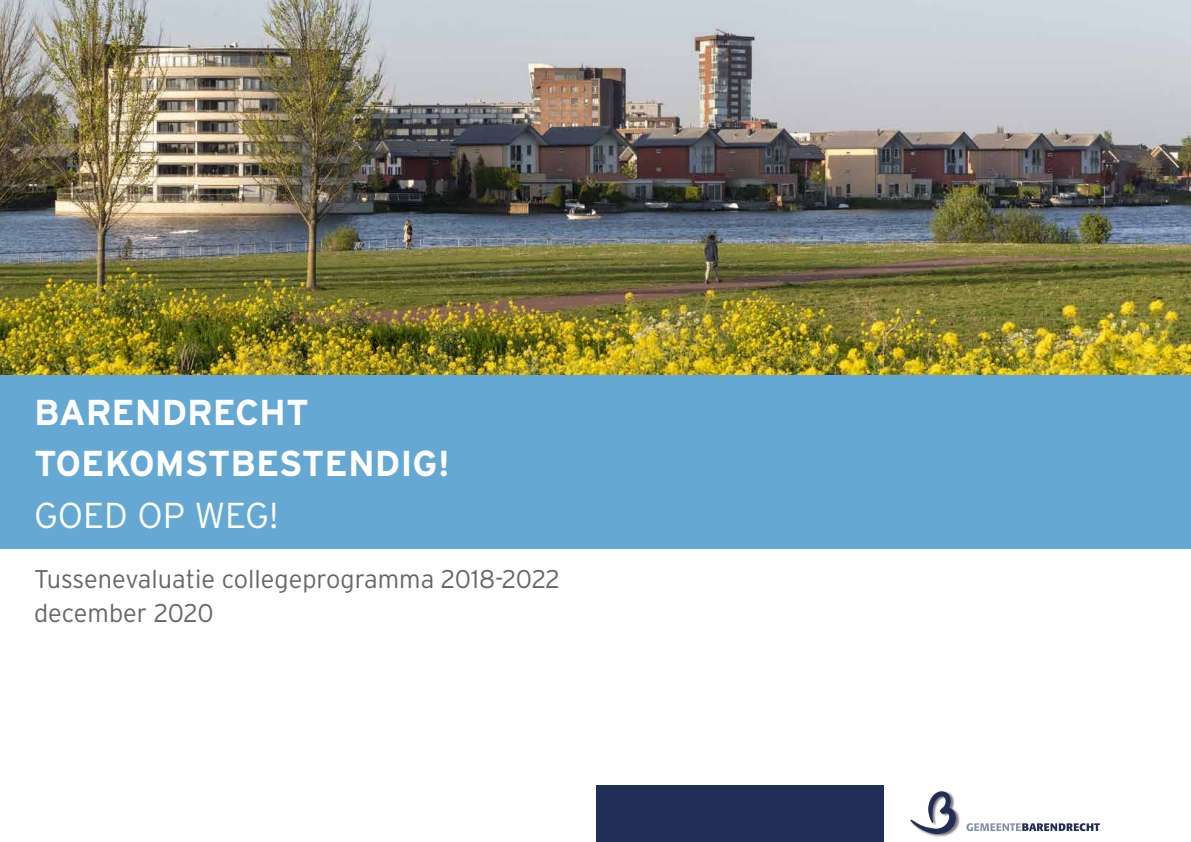
<style>
.page{position:relative;width:1191px;height:842px;background:#fff}
.page>*{position:absolute;margin:0;border:0;box-sizing:border-box;transform-origin:0 0}
.t1{font:700 36px/51px "Interstate";color:#fff}
.t2{font:300 36px "Interstate";color:#fff}
.t3{font:300 25.5px/34px "Interstate";color:#686563}
</style>
<div class="page">
<img style="left:0;top:0;width:1191px;height:375px">
<div style="left:0;top:375px;width:1191px;height:174px;background:#64a8d3"></div>
<div style="left:596px;top:785px;width:288px;height:57px;background:#222d58"></div>
<img style="left:927px;top:810px;width:33px;height:27px">
<svg style="left:910px;top:791px;width:46px;height:43px"></svg>
<svg style="left:966px;top:823px;width:133px;height:8px"></svg>
<h1 class="t1" style="left:34px;top:387px;width:417px">BARENDRECHT<br>TOEKOMSTBESTENDIG!</h1>
<h1 class="t2" style="left:34px;top:495px;width:246px">GOED OP WEG!</h1>
<p class="t3" style="left:34px;top:562px;width:527px">Tussenevaluatie collegeprogramma 2018-2022 december 2020</p>
</div>
